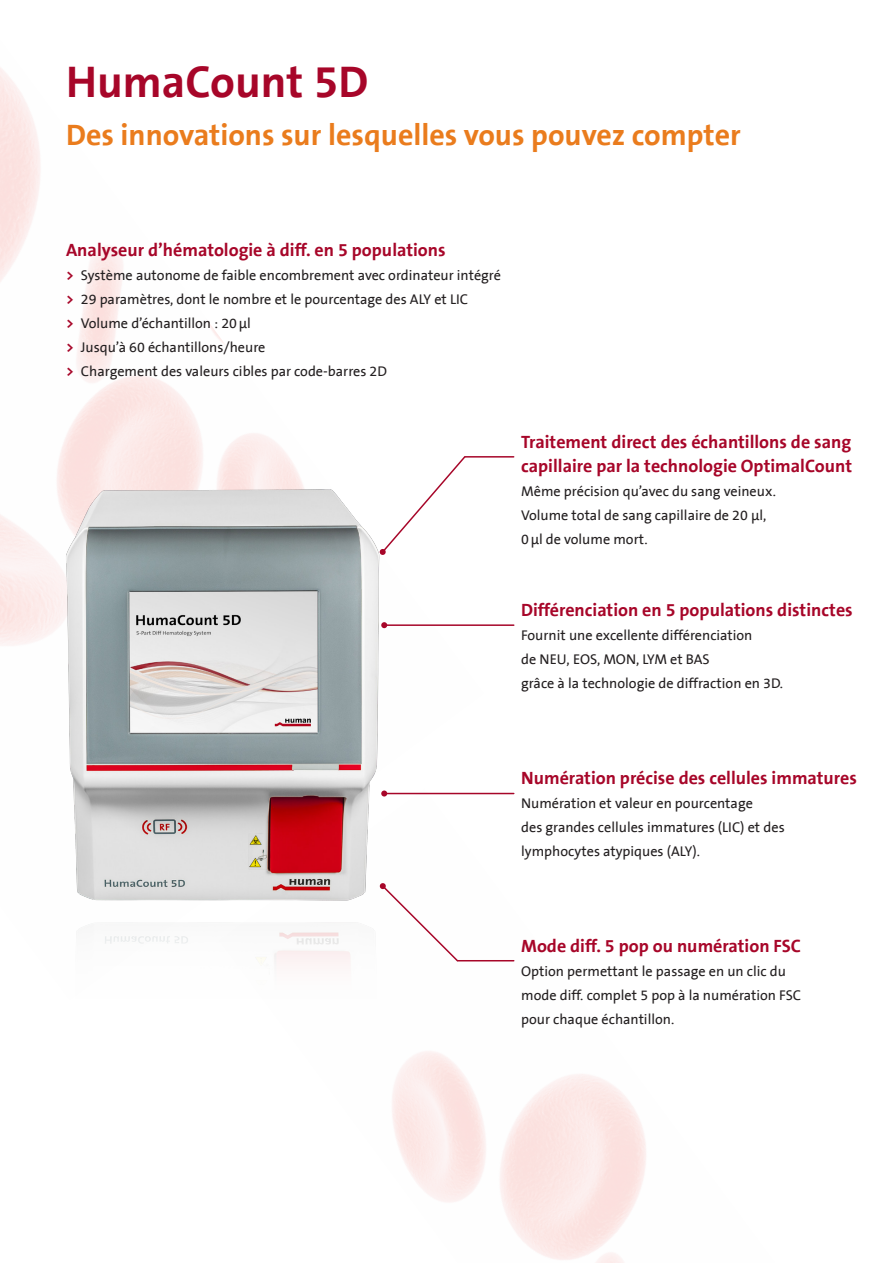
<style>
.page{position:relative;width:893px;height:1263px;background:#fff}
.page>*{position:absolute;margin:0;border:0;box-sizing:border-box;transform-origin:0 0}
.t1{font:700 45px "The Sans B7";color:#a70629}
.t2{font:700 30px "The Sans B7";color:#ea7c1d}
.Copy{font:700 18px "The Sans B7";color:#a70629}
.Copy-2{font:14.25px/24px "The Sans B5 Plain";color:#231f20}
.s1{font-family:"The Sans B7";font-weight:700;color:#a70629}
</style>
<div class="page">
<img style="left:75px;top:926px;width:359px;height:132px">
<img style="left:25px;top:480px;width:415px;height:446px">
<hr style="left:384px;top:624px;width:130px;height:2px;background:#a70629">
<svg style="left:381px;top:622px;width:6px;height:6px"></svg>
<hr style="left:384px;top:793px;width:130px;height:1px;background:#a70629">
<svg style="left:381px;top:790px;width:6px;height:6px"></svg>
<hr style="left:465px;top:456px;width:49px;height:2px;background:#a70629">
<svg style="left:379px;top:456px;width:88px;height:99px"></svg>
<hr style="left:458px;top:960px;width:56px;height:1px;background:#a70629">
<svg style="left:379px;top:883px;width:80px;height:80px"></svg>
<p class="t1" style="left:66px;top:58px;width:304px">HumaCount 5D</p>
<p class="t2" style="left:66px;top:119px;width:676px">Des innovations sur lesquelles vous pouvez compter</p>
<p class="Copy" style="left:66px;top:241px;width:381px">Analyseur d’hématologie à diff. en 5 populations</p>
<p class="Copy-2" style="left:66px;top:264px;width:437px"><span class="s1">&gt;</span> Système autonome de faible encombrement avec ordinateur intégré</p>
<p class="Copy-2" style="left:66px;top:288px;width:404px"><span class="s1">&gt;</span> 29 paramètres, dont le nombre et le pourcentage des ALY et LIC</p>
<p class="Copy-2" style="left:66px;top:312px;width:186px"><span class="s1">&gt;</span> Volume d’échantillon : 20μl</p>
<p class="Copy-2" style="left:66px;top:336px;width:201px"><span class="s1">&gt;</span> Jusqu’à 60 échantillons/heure</p>
<p class="Copy-2" style="left:66px;top:360px;width:323px"><span class="s1">&gt;</span> Chargement des valeurs cibles par code-barres 2D</p>
<p class="Copy" style="left:521px;top:433px;width:332px">Traitement direct des échantillons de sang</p>
<p class="Copy" style="left:521px;top:457px;width:332px">capillaire par la technologie OptimalCount</p>
<p class="Copy-2" style="left:521px;top:480px;width:256px">Même précision qu’avec du sang veineux.</p>
<p class="Copy-2" style="left:521px;top:504px;width:247px">Volume total de sang capillaire de 20 μl,</p>
<p class="Copy-2" style="left:521px;top:528px;width:128px">0μl de volume mort.</p>
<p class="Copy" style="left:521px;top:601px;width:333px">Différenciation en 5 populations distinctes</p>
<p class="Copy-2" style="left:521px;top:624px;width:233px">Fournit une excellente différenciation de NEU, EOS, MON, LYM et BAS</p>
<p class="Copy-2" style="left:521px;top:672px;width:264px">grâce à la technologie de diffraction en 3D.</p>
<p class="Copy" style="left:521px;top:769px;width:337px">Numération précise des cellules immatures</p>
<p class="Copy-2" style="left:521px;top:792px;width:265px">Numération et valeur en pourcentage<br>des grandes cellules immatures (LIC) et des</p>
<p class="Copy-2" style="left:521px;top:840px;width:180px">lymphocytes atypiques (ALY).</p>
<p class="Copy" style="left:521px;top:937px;width:281px">Mode diff. 5 pop ou numération FSC</p>
<p class="Copy-2" style="left:521px;top:960px;width:266px">Option permettant le passage en un clic du</p>
<p class="Copy-2" style="left:521px;top:984px;width:282px">mode diff. complet 5 pop à la numération FSC</p>
<p class="Copy-2" style="left:521px;top:1008px;width:155px">pour chaque échantillon.</p>
</div>
